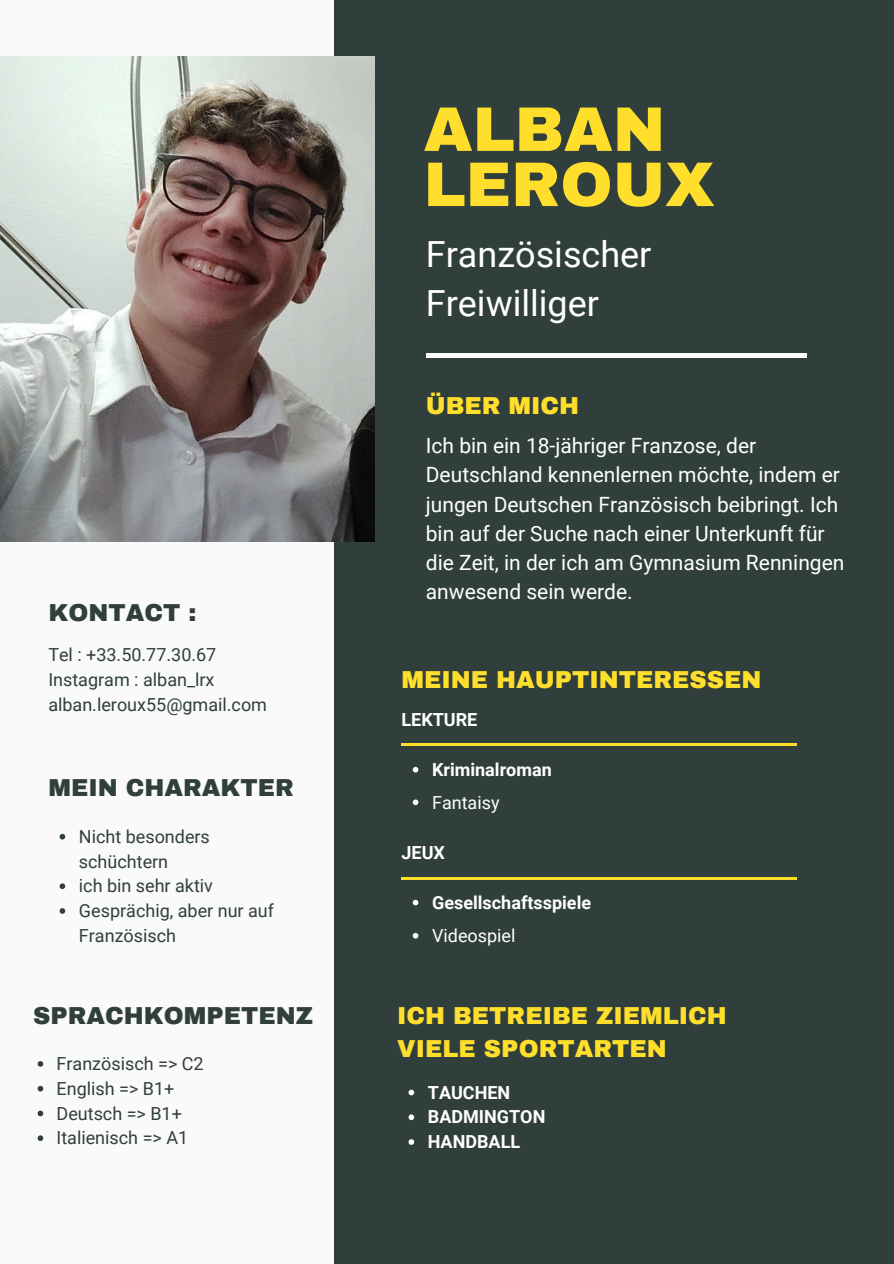
<style>
.page{position:relative;width:894px;height:1264px;background:#fff}
.page>*{position:absolute;margin:0;border:0;box-sizing:border-box;transform-origin:0 0}
.t1{font:900 63px/55.2px "Archivo";color:#ffdf2b}
.t2{font:36px/49.5px "Roboto";color:#fff}
.t3{font:900 24px/32.7px "Archivo";color:#ffdf2b}
.t4{font:900 24px "Archivo";color:#303f3c}
.t5{font:21px/29.2px "Roboto";color:#fff}
.t6{font:18px/24.8px "Roboto";color:#303f3c}
.t7{font:700 18px "Roboto";color:#fff}
.t8{font:18px "Roboto";color:#fff}
</style>
<div class="page">
<div style="left:0;top:0;width:893px;height:1263px;background:#303f3c"></div>
<div style="left:0;top:0;width:333px;height:1263px;background:#fafafa"></div>
<img style="left:0;top:56px;width:374px;height:485px">
<svg style="left:412px;top:767px;width:6px;height:5px"></svg>
<svg style="left:412px;top:799px;width:6px;height:6px"></svg>
<svg style="left:412px;top:899px;width:6px;height:6px"></svg>
<svg style="left:412px;top:933px;width:6px;height:5px"></svg>
<hr style="left:401px;top:743px;width:395px;height:2px;background:#ffdf2b">
<hr style="left:401px;top:877px;width:395px;height:2px;background:#ffdf2b">
<div style="left:426px;top:353px;width:380px;height:5px;background:#fafafa"></div>
<svg style="left:60px;top:833px;width:5px;height:6px"></svg>
<svg style="left:60px;top:883px;width:5px;height:6px"></svg>
<svg style="left:60px;top:908px;width:5px;height:5px"></svg>
<svg style="left:38px;top:1061px;width:5px;height:5px"></svg>
<svg style="left:38px;top:1085px;width:5px;height:6px"></svg>
<svg style="left:38px;top:1110px;width:5px;height:6px"></svg>
<svg style="left:38px;top:1135px;width:5px;height:5px"></svg>
<svg style="left:408px;top:1089px;width:6px;height:6px"></svg>
<svg style="left:408px;top:1114px;width:6px;height:6px"></svg>
<svg style="left:408px;top:1139px;width:6px;height:5px"></svg>
<h3 class="t4" style="left:48px;top:600px;width:149px">KONTACT :</h3>
<h4 class="t6" style="left:48px;top:642px;width:169px">Tel : +33.50.77.30.67</h4>
<h3 class="t6" style="left:48px;top:667px;width:168px">Instagram : alban_lrx</h3>
<h5 class="t6" style="left:48px;top:692px;width:220px">alban.leroux55@gmail.com</h5>
<p class="t4" style="left:48px;top:774px;width:247px">MEIN CHARAKTER</p>
<p class="t6" style="left:79px;top:824px;width:132px">Nicht besonders schüchtern</p>
<h1 class="t6" style="left:79px;top:873px;width:135px">ich bin sehr aktiv</h1>
<h2 class="t6" style="left:79px;top:898px;width:196px">Gesprächig, aber nur auf<br>Französisch</h2>
<p class="t4" style="left:33px;top:1003px;width:281px">SPRACHKOMPETENZ</p>
<p class="t6" style="left:56px;top:1051px;width:149px">Französisch =&gt; C2</p>
<h5 class="t6" style="left:56px;top:1076px;width:119px">English =&gt; B1+</h5>
<p class="t6" style="left:56px;top:1101px;width:127px">Deutsch =&gt; B1+</p>
<p class="t6" style="left:56px;top:1125px;width:133px">Italienisch =&gt; A1</p>
<p class="t1" style="left:423px;top:102px;width:292px">ALBAN<br>LEROUX</p>
<h3 class="t2" style="left:426px;top:229px;width:227px">Französischer<br>Freiwilliger</h3>
<p class="t3" style="left:426px;top:390px;width:155px">ÜBER MICH</p>
<p class="t5" style="left:426px;top:431px;width:420px">Ich bin ein 18-jähriger Franzose, der Deutschland kennenlernen möchte, indem er jungen Deutschen Französisch beibringt. Ich bin auf der Suche nach einer Unterkunft für die Zeit, in der ich am Gymnasium Renningen anwesend sein werde.</p>
<h3 class="t3" style="left:401px;top:663px;width:361px">MEINE HAUPTINTERESSEN</h3>
<p class="t7" style="left:401px;top:709px;width:77px">LEKTURE</p>
<p class="t7" style="left:432px;top:759px;width:121px">Kriminalroman</p>
<p class="t8" style="left:432px;top:791px;width:69px">Fantaisy</p>
<h3 class="t7" style="left:401px;top:842px;width:45px">JEUX</h3>
<p class="t7" style="left:432px;top:892px;width:160px">Gesellschaftsspiele</p>
<p class="t8" style="left:432px;top:925px;width:85px">Videospiel</p>
<h3 class="t3" style="left:397px;top:999px;width:331px">ICH BETREIBE ZIEMLICH<br>VIELE SPORTARTEN</h3>
<p class="t7" style="left:428px;top:1081px;width:84px">TAUCHEN</p>
<p class="t7" style="left:428px;top:1106px;width:119px">BADMINGTON</p>
<p class="t7" style="left:428px;top:1131px;width:94px">HANDBALL</p>
</div>
